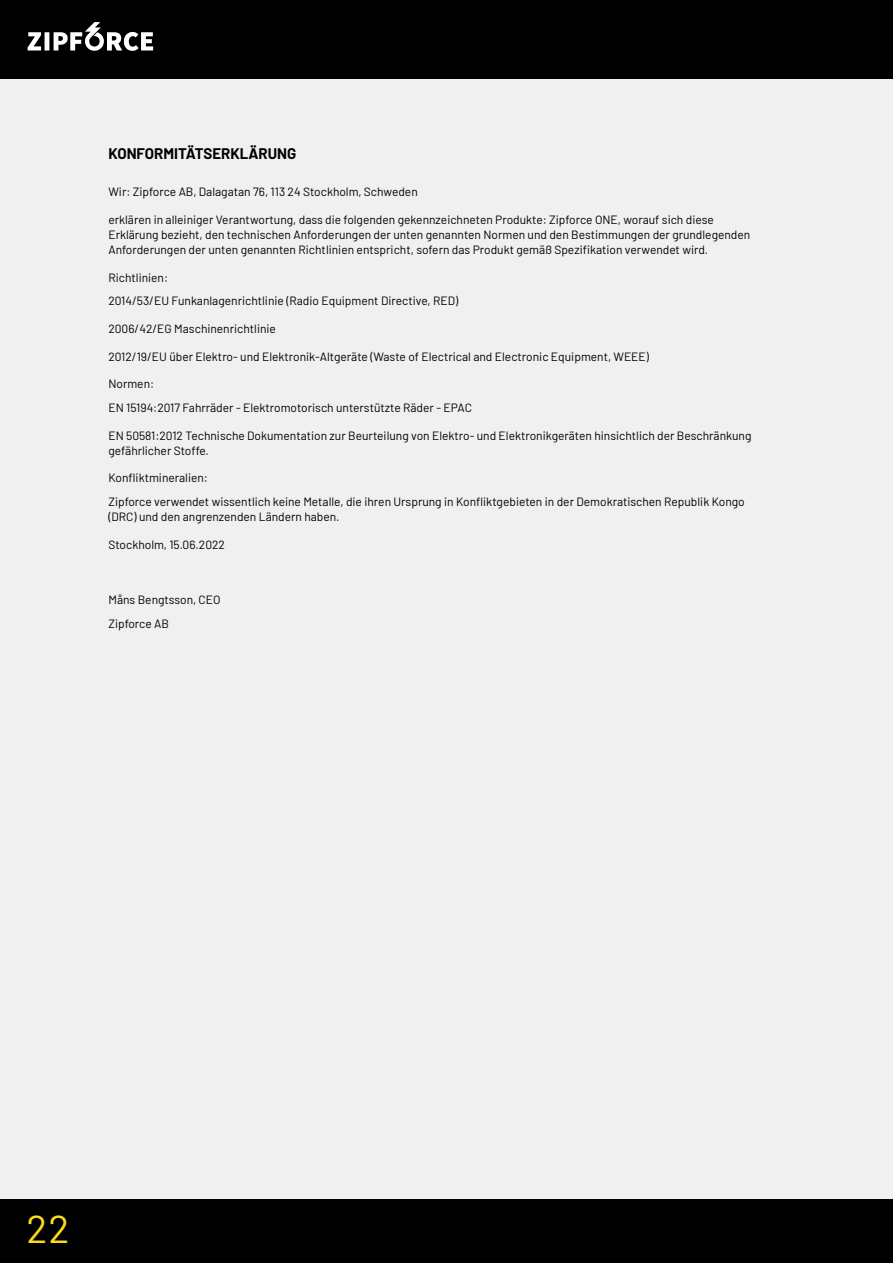
<style>
.page{position:relative;width:893px;height:1263px;background:#f0f0f0}
.page>*{position:absolute;margin:0;border:0;box-sizing:border-box;transform-origin:0 0}
.t1{font:39.15px "Barlow";color:#fcda1d}
.Små_rubriker{font:700 15px "Barlow";color:#000}
.t2{font:12px/15px "Barlow";color:#000}
</style>
<div class="page">
<div style="left:0;top:1199px;width:893px;height:64px;background:#000"></div>
<div style="left:0;top:0;width:893px;height:78px;background:#000"></div>
<svg style="left:28px;top:22px;width:125px;height:29px"></svg>
<p class="Små_rubriker" style="left:108px;top:142px;width:189px">KONFORMITÄTSERKLÄRUNG</p>
<p class="t2" style="left:108px;top:183px;width:311px">Wir: Zipforce AB, Dalagatan 76, 113 24 Stockholm, Schweden</p>
<p class="t2" style="left:108px;top:211px;width:643px">erklären in alleiniger Verantwortung, dass die folgenden gekennzeichneten Produkte: Zipforce ONE, worauf sich diese<br>Erklärung bezieht, den technischen Anforderungen der unten genannten Normen und den Bestimmungen der grundlegenden<br>Anforderungen der unten genannten Richtlinien entspricht, sofern das Produkt gemäß Spezifikation verwendet wird.</p>
<p class="t2" style="left:108px;top:269px;width:61px">Richtlinien:</p>
<p class="t2" style="left:108px;top:292px;width:351px">2014/53/EU Funkanlagenrichtlinie (Radio Equipment Directive, RED)</p>
<p class="t2" style="left:108px;top:320px;width:169px">2006/42/EG Maschinenrichtlinie</p>
<p class="t2" style="left:108px;top:348px;width:542px">2012/19/EU über Elektro- und Elektronik-Altgeräte (Waste of Electrical and Electronic Equipment, WEEE)</p>
<p class="t2" style="left:108px;top:376px;width:47px">Normen:</p>
<p class="t2" style="left:108px;top:399px;width:365px">EN 15194:2017 Fahrräder - Elektromotorisch unterstützte Räder - EPAC</p>
<p class="t2" style="left:108px;top:427px;width:645px">EN 50581:2012 Technische Dokumentation zur Beurteilung von Elektro- und Elektronikgeräten hinsichtlich der Beschränkung gefährlicher Stoffe.</p>
<p class="t2" style="left:108px;top:470px;width:101px">Konfliktmineralien:</p>
<p class="t2" style="left:108px;top:493px;width:638px">Zipforce verwendet wissentlich keine Metalle, die ihren Ursprung in Konfliktgebieten in der Demokratischen Republik Kongo (DRC) und den angrenzenden Ländern haben.</p>
<p class="t2" style="left:108px;top:536px;width:118px">Stockholm, 15.06.2022</p>
<p class="t2" style="left:108px;top:591px;width:114px">Måns Bengtsson, CEO</p>
<p class="t2" style="left:108px;top:615px;width:62px">Zipforce AB</p>
<h1 class="t1" style="left:27px;top:1201px;width:44px">22</h1>
</div>
